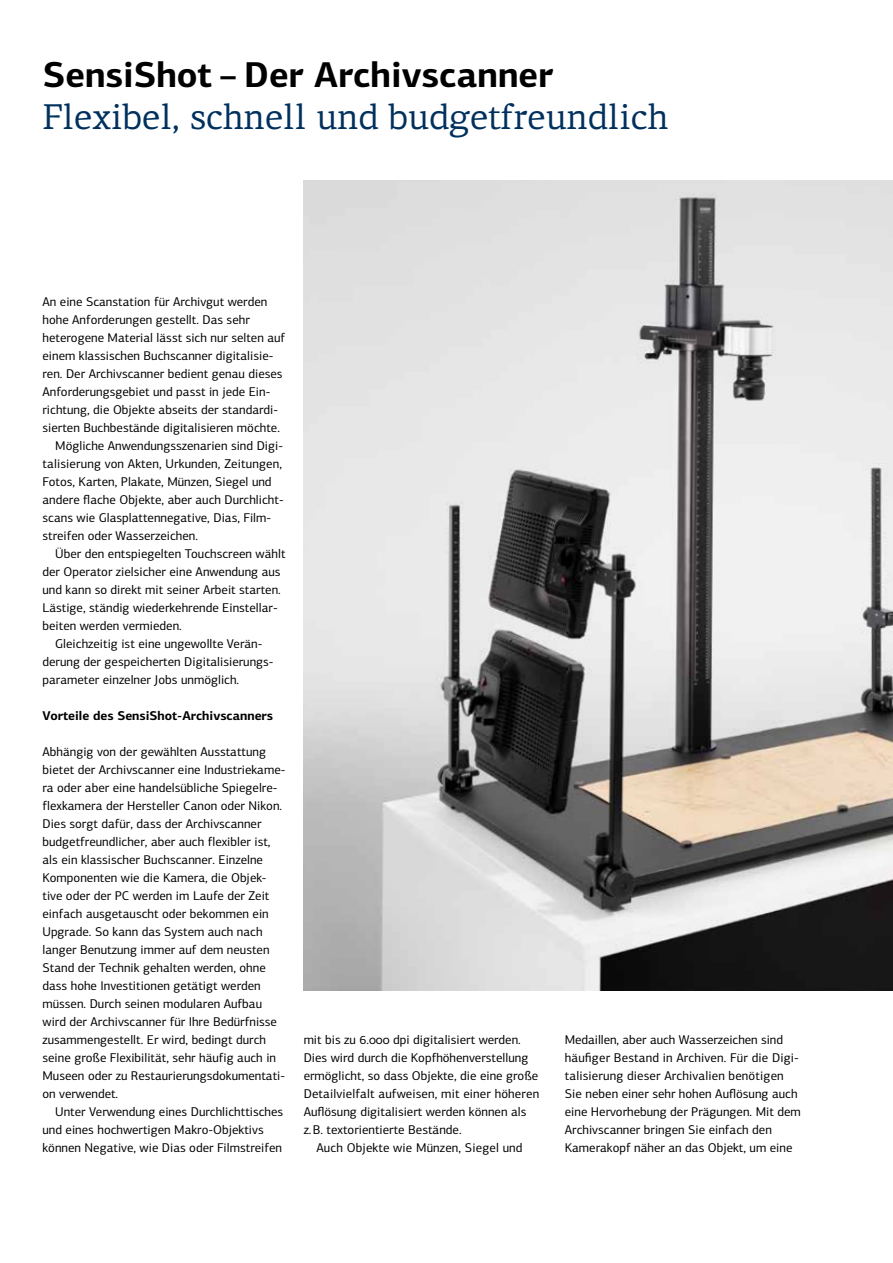
<style>
.page{position:relative;width:893px;height:1263px;background:#fff}
.page>*{position:absolute;margin:0;border:0;box-sizing:border-box;transform-origin:0 0}
.t1{font:36px "PF Centro Serif Pro";color:#00305d}
.t2{font:700 36px "PF Centro Sans Pro";color:#000}
.t3{font:12.75px/18px "PF Centro Sans Pro";color:#000}
.t4{font:700 12.75px "PF Centro Sans Pro";color:#000}
</style>
<div class="page">
<img style="left:304px;top:180px;width:589px;height:810px">
<h1 class="t2" style="left:43px;top:51px;width:512px">SensiShot – Der Archivscanner</h1>
<h1 class="t1" style="left:42px;top:95px;width:628px">Flexibel, schnell und budgetfreundlich</h1>
<p class="t3" style="left:43px;top:293px;width:226px">An eine Scanstation für Archivgut werden</p>
<p class="t3" style="left:43px;top:311px;width:209px">hohe Anforderungen gestellt. Das sehr</p>
<p class="t3" style="left:43px;top:329px;width:244px">heterogene Material lässt sich nur selten auf</p>
<p class="t3" style="left:43px;top:347px;width:232px">einem klassischen Buchscanner digitalisie-</p>
<p class="t3" style="left:43px;top:365px;width:242px">ren. Der Archivscanner bedient genau dieses</p>
<p class="t3" style="left:43px;top:383px;width:229px">Anforderungsgebiet und passt in jede Ein-</p>
<p class="t3" style="left:43px;top:401px;width:237px">richtung, die Objekte abseits der standardi-</p>
<p class="t3" style="left:43px;top:419px;width:239px">sierten Buchbestände digitalisieren möchte.</p>
<p class="t3" style="left:55px;top:437px;width:229px">Mögliche Anwendungsszenarien sind Digi-</p>
<p class="t3" style="left:43px;top:455px;width:241px">talisierung von Akten, Urkunden, Zeitungen,</p>
<p class="t3" style="left:43px;top:473px;width:231px">Fotos, Karten, Plakate, Münzen, Siegel und</p>
<p class="t3" style="left:43px;top:491px;width:243px">andere flache Objekte, aber auch Durchlicht-</p>
<p class="t3" style="left:43px;top:509px;width:230px">scans wie Glasplattennegative, Dias, Film-</p>
<p class="t3" style="left:43px;top:527px;width:157px">streifen oder Wasserzeichen.</p>
<p class="t3" style="left:55px;top:545px;width:232px">Über den entspiegelten Touchscreen wählt</p>
<p class="t3" style="left:43px;top:563px;width:240px">der Operator zielsicher eine Anwendung aus</p>
<p class="t3" style="left:43px;top:581px;width:240px">und kann so direkt mit seiner Arbeit starten.</p>
<p class="t3" style="left:43px;top:599px;width:237px">Lästige, ständig wiederkehrende Einstellar-</p>
<p class="t3" style="left:43px;top:617px;width:141px">beiten werden vermieden.</p>
<p class="t3" style="left:55px;top:635px;width:209px">Gleichzeitig ist eine ungewollte Verän-</p>
<p class="t3" style="left:43px;top:653px;width:231px">derung der gespeicherten Digitalisierungs-</p>
<p class="t3" style="left:43px;top:671px;width:198px">parameter einzelner Jobs unmöglich.</p>
<p class="t4" style="left:43px;top:708px;width:232px">Vorteile des SensiShot-Archivscanners</p>
<p class="t3" style="left:43px;top:743px;width:244px">Abhängig von der gewählten Ausstattung bietet der Archivscanner eine Industriekame&shy;ra oder aber eine handelsübliche Spiegelre&shy;flexkamera der Hersteller Canon oder Nikon.<br>Dies sorgt dafür, dass der Archivscanner budgetfreundlicher, aber auch flexibler ist, als ein klassischer Buchscanner. Einzelne Komponenten wie die Kamera, die Objek&shy;tive oder der PC werden im Laufe der Zeit einfach ausgetauscht oder bekommen ein Upgrade. So kann das System auch nach langer Benutzung immer auf dem neusten Stand der Technik gehalten werden, ohne dass hohe Investitionen getätigt werden müssen. Durch seinen modularen Aufbau wird der Archivscanner für Ihre Bedürfnisse zusammengestellt. Er wird, bedingt durch seine große Flexibilität, sehr häufig auch in Museen oder zu Restaurierungsdokumentati&shy;on verwendet.</p>
<p class="t3" style="left:43px;top:1103px;width:242px;text-indent:13px">Unter Verwendung eines Durchlichttisches und eines hochwertigen Makro-Objektivs können Negative, wie Dias oder Filmstreifen</p>
<p class="t3" style="left:304px;top:1031px;width:237px">mit bis zu 6.000 dpi digitalisiert werden.<br>Dies wird durch die Kopfhöhenverstellung ermöglicht, so dass Objekte, die eine große Detailvielfalt aufweisen, mit einer höheren Auflösung digitalisiert werden können als z.B. textorientierte Bestände.</p>
<p class="t3" style="left:316px;top:1139px;width:208px">Auch Objekte wie Münzen, Siegel und</p>
<p class="t3" style="left:565px;top:1031px;width:238px">Medaillen, aber auch Wasserzeichen sind häufiger Bestand in Archiven. Für die Digi&shy;talisierung dieser Archivalien benötigen Sie neben einer sehr hohen Auflösung auch eine Hervorhebung der Prägungen. Mit dem Archivscanner bringen Sie einfach den Kamerakopf näher an das Objekt, um eine</p>
</div>
